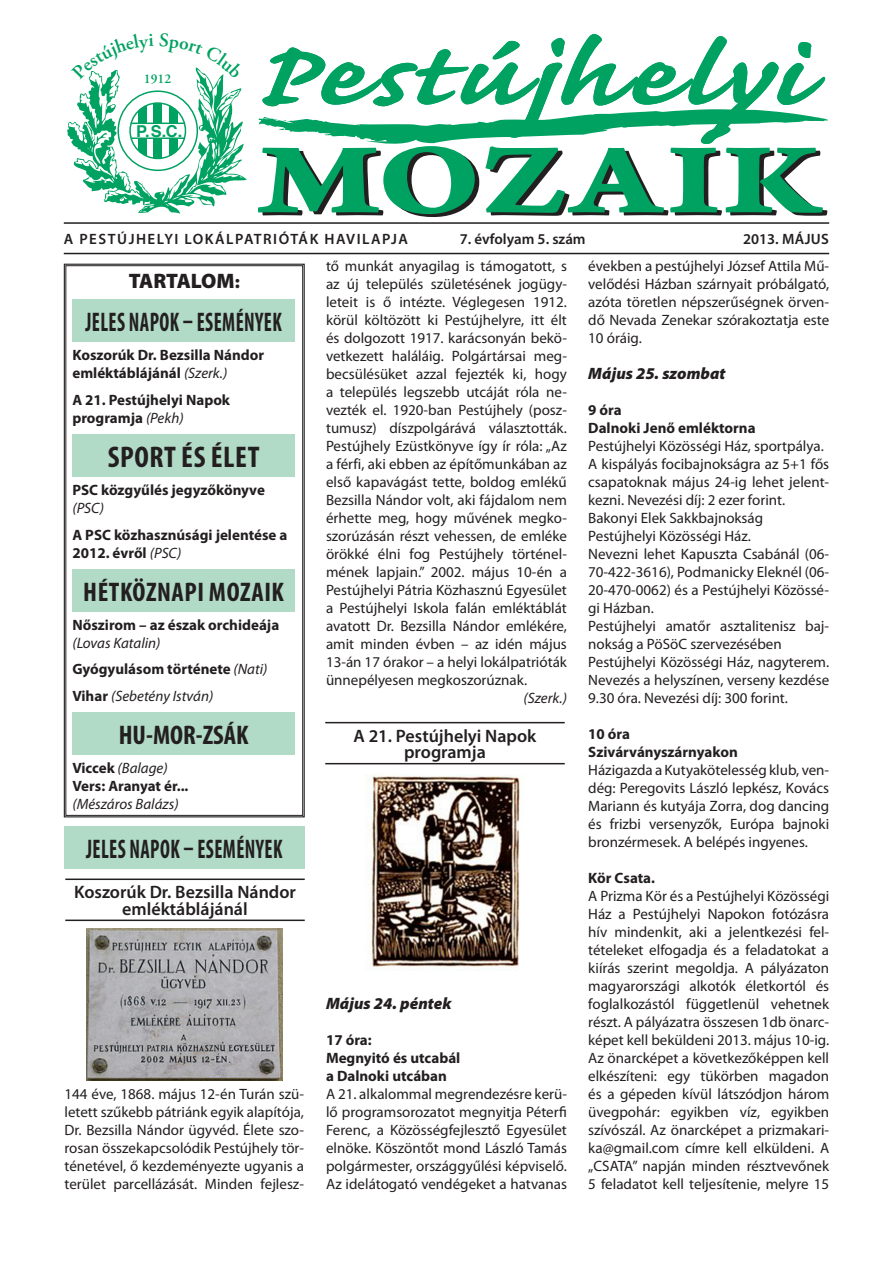
<style>
.page{position:relative;width:893px;height:1263px;background:#fff}
.page>*{position:absolute;margin:0;border:0;box-sizing:border-box;transform-origin:0 0}
.t1{font:700 114.6px "Caflisch Script Pro";letter-spacing:.03em;color:#00a261;scale:1.29 1}
.t2{font:105.9px "Arno Pro Bold Caption";letter-spacing:.015em;color:#00a261;scale:1.29 1}
.t3{font:700 condensed 30px "Myriad Pro";letter-spacing:.02em;color:#231f20}
.t4{font:700 condensed 27px "Myriad Pro";letter-spacing:.02em;color:#231f20;scale:.76 1}
.t5{font:700 condensed 27px "Myriad Pro";letter-spacing:.02em;color:#231f20}
.t6{font:700 condensed 27px "Myriad Pro";color:#231f20}
.t7{font:900 21px "Myriad Pro";letter-spacing:-.005em;color:#231f20}
.t8{font:600 18px/16.5px "Myriad Pro";color:#231f20;text-align:center}
.Belső_cím{font:italic 900 16.5px "Myriad Pro";color:#231f20}
.t9{font:700 16.35px "Helvetica";color:#00a261}
.t10{font:15px/18px "Myriad Pro";color:#231f20;text-align:justify}
.t11{font:700 15px/18px "Myriad Pro";color:#231f20}
.t12{font:italic 15px/18px "Myriad Pro";color:#231f20}
.t13{font:600 15px "Myriad Pro";letter-spacing:.1em;color:#231f20}
.t14{font:600 15px "Myriad Pro";color:#231f20}
.t15{font:600 15px "Myriad Pro";letter-spacing:.015em;color:#231f20}
.t16{font:600 13.35px "Adobe Garamond Pro";color:#00a261}
.s1{font-size:18px}
.s2{font-weight:400;font-style:italic}
.s3{font-weight:700;font-style:normal}
</style>
<div class="page">
<svg style="left:258px;top:109px;width:570px;height:35px"></svg>
<hr style="left:64px;top:222px;width:765px;height:2px;background:#231f20">
<hr style="left:64px;top:253px;width:765px;height:1px;background:#231f20">
<svg style="left:63px;top:263px;width:242px;height:555px"></svg>
<div style="left:66px;top:265px;width:237px;height:550px;border:1px solid #231f20"></div>
<hr style="left:325px;top:763px;width:240px;height:1px;background:#231f20">
<hr style="left:325px;top:722px;width:240px;height:1px;background:#231f20">
<hr style="left:65px;top:919px;width:240px;height:2px;background:#231f20">
<hr style="left:65px;top:878px;width:240px;height:2px;background:#231f20">
<div style="left:64px;top:826px;width:241px;height:43px;background:#b1dbc7"></div>
<img style="left:86px;top:929px;width:197px;height:151px">
<img style="left:366px;top:775px;width:154px;height:195px">
<svg style="left:67px;top:67px;width:180px;height:147px"></svg>
<p class="t16" style="left:144px;top:71px;width:29px">1912</p>
<p class="t9" style="left:136px;top:116px;width:48px">P.S.C.</p>
<p class="t1" style="left:252px;top:17px;width:430px">Pestújhelyi</p>
<p class="t2" style="left:259px;top:117px;width:436px">MOZAIK</p>
<p class="t14" style="left:460px;top:230px;width:127px">7. évfolyam 5. szám</p>
<p class="t15" style="left:743px;top:230px;width:87px">2013. MÁJUS</p>
<p class="t13" style="left:64px;top:230px;width:346px">A PESTÚJHELYI LOKÁLPATRIÓTÁK HAVILAPJA</p>
<p class="t7" style="left:129px;top:267px;width:113px">TARTALOM<span class="s1">:</span></p>
<p class="t4" style="left:85px;top:305px;width:260px">JELES NAPOK – ESEMÉNYEK</p>
<p class="t11" style="left:72px;top:346px;width:193px">Koszorúk Dr. Bezsilla Nándor emléktáblájánál <span class="s2">(Szerk.)</span></p>
<p class="t11" style="left:72px;top:391px;width:159px">A 21. Pestújhelyi Napok programja <span class="s2">(Pekh)</span></p>
<p class="t3" style="left:108px;top:438px;width:153px">SPORT ÉS ÉLET</p>
<p class="t11" style="left:72px;top:481px;width:194px">PSC közgyűlés jegyzőkönyve <span class="s2">(PSC)</span></p>
<p class="t11" style="left:72px;top:526px;width:217px">A PSC közhasznúsági jelentése a<br>2012. évről <span class="s2">(PSC)</span></p>
<p class="t5" style="left:83px;top:575px;width:202px">HÉTKÖZNAPI MOZAIK</p>
<p class="t11" style="left:72px;top:616px;width:208px">Nőszirom – az észak orchideája <span class="s2">(Lovas Katalin)</span></p>
<p class="t11" style="left:72px;top:660px;width:197px">Gyógyulásom története <span class="s2">(Nati)</span></p>
<p class="t12" style="left:72px;top:686px;width:142px"><span class="s3">Vihar</span> (Sebetény István)</p>
<p class="t6" style="left:119px;top:718px;width:131px">HU-MOR-ZSÁK</p>
<p class="t12" style="left:72px;top:758px;width:118px"><span class="s3">Viccek</span> (Balage)<br><span class="s3">Vers: Aranyat ér... </span>(Mészáros Balázs)</p>
<p class="t4" style="left:86px;top:832px;width:260px">JELES NAPOK – ESEMÉNYEK</p>
<p class="t8" style="left:74px;top:884px;width:223px">Koszorúk Dr. Bezsilla Nándor emléktáblájánál</p>
<p class="t10" style="left:65px;top:1086px;width:241px">144 éve, 1868. május 12-én Turán szü&shy;letett szűkebb pátriánk egyik alapítója, Dr. Bezsilla Nándor ügyvéd. Élete szo&shy;rosan összekapcsolódik Pestújhely tör&shy;ténetével, ő kezdeményezte ugyanis a terület parcellázását. Minden fejlesz-</p>
<p class="t10" style="left:326px;top:258px;width:242px">tő munkát anyagilag is támogatott, s az új település születésének jogügy&shy;leteit is ő intézte. Véglegesen 1912. körül költözött ki Pestújhelyre, itt élt és dolgozott 1917. karácsonyán bekö&shy;vetkezett haláláig. Polgártársai meg&shy;becsülésüket azzal fejezték ki, hogy a település legszebb utcáját róla ne&shy;vezték el. 1920-ban Pestújhely (posz&shy;tumusz) díszpolgárává választották.<br>Pestújhely Ezüstkönyve így ír róla: „Az a férfi, aki ebben az építőmunkában az első kapavágást tette, boldog emlékű Bezsilla Nándor volt, aki fájdalom nem érhette meg, hogy művének megko&shy;szorúzásán részt vehessen, de emléke örökké élni fog Pestújhely történel&shy;mének lapjain.” 2002. május 10-én a Pestújhelyi Pátria Közhasznú Egyesület a Pestújhelyi Iskola falán emléktáblát avatott Dr. Bezsilla Nándor emlékére, amit minden évben – az idén május 13-án 17 órakor – a helyi lokálpatrióták ünnepélyesen megkoszorúznak.</p>
<p class="t12" style="left:524px;top:689px;width:45px">(Szerk.)</p>
<p class="t8" style="left:353px;top:728px;width:184px">A 21. Pestújhelyi Napok programja</p>
<p class="Belső_cím" style="left:326px;top:994px;width:127px">Május 24. péntek</p>
<p class="t11" style="left:326px;top:1031px;width:47px">17 óra:</p>
<p class="t11" style="left:326px;top:1049px;width:136px">Megnyitó és utcabál a Dalnoki utcában</p>
<p class="t10" style="left:326px;top:1086px;width:242px">A 21. alkalommal megrendezésre kerü&shy;lő programsorozatot megnyitja Péterfi Ferenc, a Közösségfejlesztő Egyesület elnöke. Köszöntőt mond László Tamás polgármester, országgyűlési képviselő.<br>Az idelátogató vendégeket a hatvanas</p>
<p class="t10" style="left:588px;top:258px;width:242px">években a pestújhelyi József Attila Mű&shy;velődési Házban szárnyait próbálgató, azóta töretlen népszerűségnek örven&shy;dő Nevada Zenekar szórakoztatja este 10 óráig.</p>
<p class="Belső_cím" style="left:588px;top:364px;width:139px">Május 25. szombat</p>
<p class="t11" style="left:588px;top:401px;width:35px">9 óra</p>
<p class="t11" style="left:588px;top:419px;width:169px">Dalnoki Jenő emléktorna</p>
<p class="t10" style="left:588px;top:438px;width:237px">Pestújhelyi Közösségi Ház, sportpálya.</p>
<p class="t10" style="left:588px;top:456px;width:242px">A kispályás focibajnokságra az 5+1 fős csapatoknak május 24-ig lehet jelent&shy;kezni. Nevezési díj: 2 ezer forint.</p>
<p class="t10" style="left:588px;top:510px;width:176px">Bakonyi Elek Sakkbajnokság</p>
<p class="t10" style="left:588px;top:528px;width:164px">Pestújhelyi Közösségi Ház.</p>
<p class="t10" style="left:588px;top:546px;width:242px">Nevezni lehet Kapuszta Csabánál (06- 70-422-3616), Podmanicky Eleknél (06- 20-470-0062) és a Pestújhelyi Közössé&shy;gi Házban.</p>
<p class="t10" style="left:588px;top:618px;width:242px">Pestújhelyi amatőr asztalitenisz baj&shy;nokság a PöSöC szervezésében</p>
<p class="t10" style="left:588px;top:654px;width:242px">Pestújhelyi Közösségi Ház, nagyterem.<br>Nevezés a helyszínen, verseny kezdése 9.30 óra. Nevezési díj: 300 forint.</p>
<p class="t11" style="left:588px;top:725px;width:43px">10 óra</p>
<p class="t11" style="left:588px;top:743px;width:151px">Szivárványszárnyakon</p>
<p class="t10" style="left:588px;top:762px;width:242px">Házigazda a Kutyakötelesség klub, ven&shy;dég: Peregovits László lepkész, Kovács Mariann és kutyája Zorra, dog dancing és frizbi versenyzők, Európa bajnoki bronzérmesek. A belépés ingyenes.</p>
<p class="t11" style="left:588px;top:869px;width:68px">Kör Csata.</p>
<p class="t10" style="left:588px;top:888px;width:242px">A Prizma Kör és a Pestújhelyi Közösségi Ház a Pestújhelyi Napokon fotózásra hív mindenkit, aki a jelentkezési fel&shy;tételeket elfogadja és a feladatokat a kiírás szerint megoldja. A pályázaton magyarországi alkotók életkortól és foglalkozástól függetlenül vehetnek részt. A pályázatra összesen 1db önarc&shy;képet kell beküldeni 2013. május 10-ig.<br>Az önarcképet a következőképpen kell elkészíteni: egy tükörben magadon és a gépeden kívül látszódjon három üvegpohár: egyikben víz, egyikben szívószál. Az önarcképet a prizmakari&shy;ka@gmail.com címre kell elküldeni. A „CSATA” napján minden résztvevőnek 5 feladatot kell teljesítenie, melyre 15</p>
</div>
